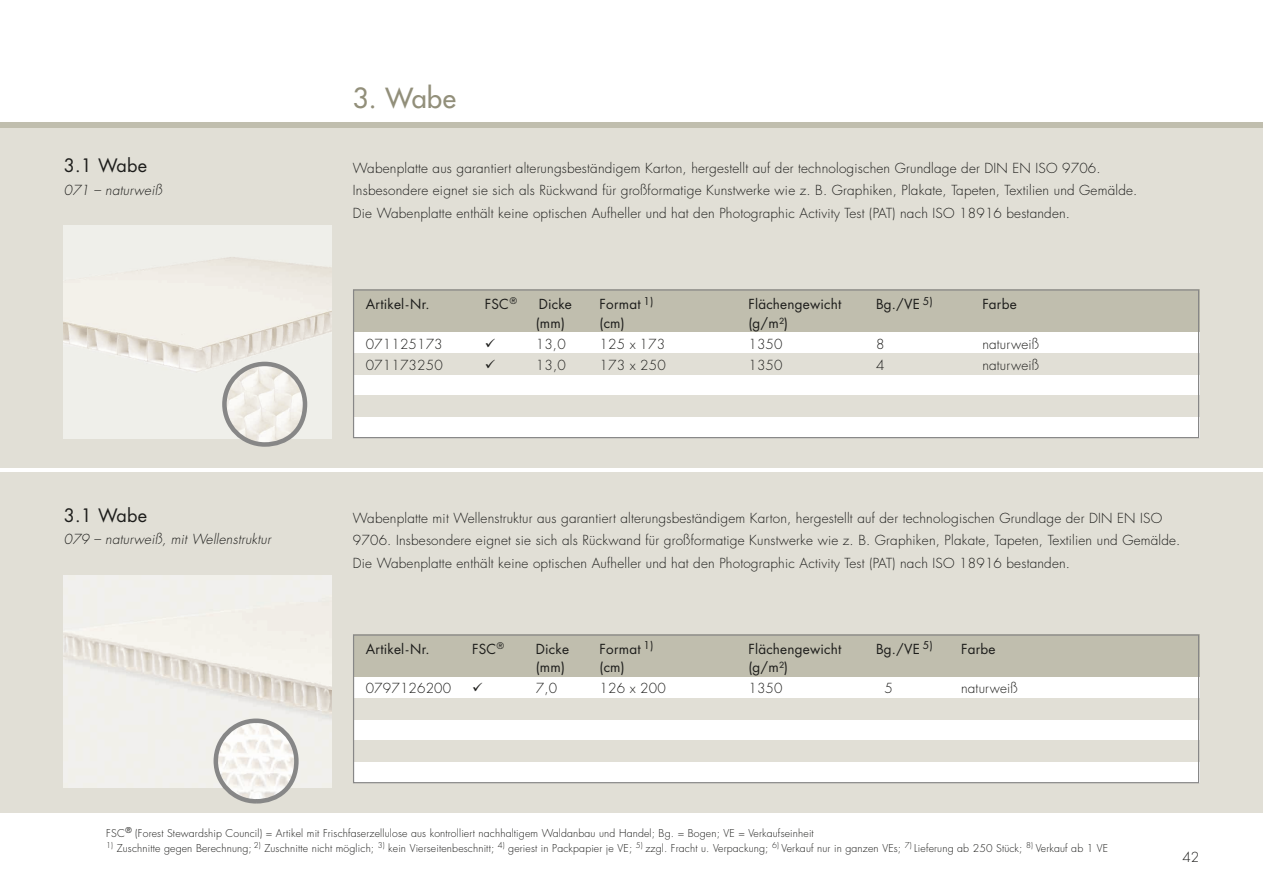
<style>
.page{position:relative;width:1263px;height:893px;background:#fff}
.page>*{position:absolute;margin:0;border:0;box-sizing:border-box;transform-origin:0 0}
.t1{font:500 27px "Futura Std";color:#928f7a}
.t2{font:18px "Futura Std";letter-spacing:.015em;color:#1d1d1b}
.t3{font:300 13.5px/22.5px "Futura Std";letter-spacing:.015em;color:#1d1d1b}
.t4{font:13.5px "Futura Std";letter-spacing:.015em;color:#1d1d1b}
.t5{font:italic 300 13.5px "Futura Std";letter-spacing:.015em;color:#1d1d1b}
.t6{font:300 10.5px "Futura Std";letter-spacing:.015em;color:#1d1d1b}
</style>
<div class="page">
<div style="left:0;top:128px;width:1263px;height:340px;background:#e1dfd6"></div>
<div style="left:0;top:473px;width:1263px;height:340px;background:#e1dfd6"></div>
<div style="left:0;top:122px;width:1263px;height:6px;background:#c0beae"></div>
<div style="left:353px;top:289px;width:846px;height:149px;background:#fff"></div>
<div style="left:353px;top:353px;width:846px;height:21px;background:#e1dfd6"></div>
<div style="left:353px;top:395px;width:846px;height:22px;background:#e1dfd6"></div>
<div style="left:353px;top:289px;width:846px;height:43px;background:#c0beae"></div>
<div style="left:353px;top:289px;width:846px;height:149px;border:1px solid #878787"></div>
<div style="left:353px;top:634px;width:846px;height:149px;background:#fff"></div>
<div style="left:353px;top:698px;width:846px;height:21px;background:#e1dfd6"></div>
<div style="left:353px;top:741px;width:846px;height:21px;background:#e1dfd6"></div>
<div style="left:353px;top:634px;width:846px;height:43px;background:#c0beae"></div>
<div style="left:353px;top:634px;width:846px;height:149px;border:1px solid #878787"></div>
<img style="left:64px;top:226px;width:268px;height:212px">
<img style="left:224px;top:364px;width:81px;height:80px;border-radius:40px">
<div style="left:222px;top:362px;width:85px;height:85px;border:4px solid #878787;border-radius:50%"></div>
<img style="left:64px;top:575px;width:268px;height:213px">
<img style="left:216px;top:721px;width:80px;height:80px;border-radius:40px">
<div style="left:214px;top:718px;width:85px;height:85px;border:4px solid #878787;border-radius:50%"></div>
<h2 class="t2" style="left:64px;top:154px;width:85px">3.1 Wabe</h2>
<p class="t5" style="left:64px;top:182px;width:100px">071 – naturweiß</p>
<h2 class="t2" style="left:64px;top:504px;width:85px">3.1 Wabe</h2>
<p class="t5" style="left:64px;top:531px;width:209px">079 – naturweiß, mit Wellenstruktur</p>
<h1 class="t1" style="left:353px;top:81px;width:104px">3. Wabe</h1>
<p class="t3" style="left:353px;top:157px;width:786px">Wabenplatte aus garantiert alterungsbeständigem Karton, hergestellt auf der technologischen Grundlage der DIN EN ISO 9706.<br>Insbesondere eignet sie sich als Rückwand für großformatige Kunstwerke wie z. B. Graphiken, Plakate, Tapeten, Textilien und Gemälde.<br>Die Wabenplatte enthält keine optischen Aufheller und hat den Photographic Activity Test (PAT) nach ISO 18916 bestanden.</p>
<p class="t4" style="left:366px;top:296px;width:66px">Artikel-Nr.</p>
<p class="t4" style="left:485px;top:296px;width:34px">FSC<sup>®</sup></p>
<p class="t4" style="left:539px;top:296px;width:35px">Dicke</p>
<p class="t4" style="left:600px;top:296px;width:55px">Format <sup>1)</sup></p>
<p class="t4" style="left:748px;top:296px;width:95px">Flächengewicht</p>
<p class="t4" style="left:876px;top:296px;width:58px">Bg./VE <sup>5)</sup></p>
<p class="t4" style="left:982px;top:296px;width:36px">Farbe</p>
<p class="t4" style="left:536px;top:314px;width:31px">(mm)</p>
<p class="t4" style="left:600px;top:314px;width:27px">(cm)</p>
<p class="t4" style="left:748px;top:314px;width:41px">(g/m²)</p>
<p class="t3" style="left:366px;top:333px;width:78px">071125173</p>
<p class="t3" style="left:536px;top:333px;width:31px">13,0</p>
<p class="t3" style="left:600px;top:333px;width:67px">125 x 173</p>
<p class="t3" style="left:748px;top:333px;width:36px">1350</p>
<p class="t3" style="left:876px;top:333px;width:10px">8</p>
<p class="t3" style="left:982px;top:333px;width:58px">naturweiß</p>
<p class="t3" style="left:366px;top:354px;width:78px">071173250</p>
<p class="t3" style="left:536px;top:354px;width:31px">13,0</p>
<p class="t3" style="left:600px;top:354px;width:68px">173 x 250</p>
<p class="t3" style="left:748px;top:354px;width:36px">1350</p>
<p class="t3" style="left:876px;top:354px;width:10px">4</p>
<p class="t3" style="left:982px;top:354px;width:58px">naturweiß</p>
<p class="t3" style="left:353px;top:507px;width:829px">Wabenplatte mit Wellenstruktur aus garantiert alterungsbeständigem Karton, hergestellt auf der technologischen Grundlage der DIN EN ISO<br>9706. Insbesondere eignet sie sich als Rückwand für großformatige Kunstwerke wie z. B. Graphiken, Plakate, Tapeten, Textilien und Gemälde.<br>Die Wabenplatte enthält keine optischen Aufheller und hat den Photographic Activity Test (PAT) nach ISO 18916 bestanden.</p>
<p class="t4" style="left:366px;top:640px;width:66px">Artikel-Nr.</p>
<p class="t4" style="left:472px;top:640px;width:34px">FSC<sup>®</sup></p>
<p class="t4" style="left:536px;top:640px;width:35px">Dicke</p>
<p class="t4" style="left:600px;top:640px;width:55px">Format <sup>1)</sup></p>
<p class="t4" style="left:748px;top:640px;width:95px">Flächengewicht</p>
<p class="t4" style="left:876px;top:640px;width:58px">Bg./VE <sup>5)</sup></p>
<p class="t4" style="left:961px;top:640px;width:36px">Farbe</p>
<p class="t4" style="left:536px;top:658px;width:31px">(mm)</p>
<p class="t4" style="left:600px;top:658px;width:27px">(cm)</p>
<p class="t4" style="left:748px;top:658px;width:41px">(g/m²)</p>
<p class="t3" style="left:366px;top:677px;width:87px">0797126200</p>
<p class="t3" style="left:536px;top:677px;width:23px">7,0</p>
<p class="t3" style="left:600px;top:677px;width:68px">126 x 200</p>
<p class="t3" style="left:748px;top:677px;width:36px">1350</p>
<p class="t3" style="left:884px;top:677px;width:10px">5</p>
<p class="t3" style="left:961px;top:677px;width:58px">naturweiß</p>
<p class="t6" style="left:106px;top:827px;width:709px">FSC<sup>®</sup> (Forest Stewardship Council) = Artikel mit Frischfaserzellulose aus kontrolliert nachhaltigem Waldanbau und Handel; Bg. = Bogen; VE = Verkaufseinheit</p>
<p class="t6" style="left:106px;top:842px;width:1003px"><sup>1)</sup> Zuschnitte gegen Berechnung; <sup>2)</sup> Zuschnitte nicht möglich; <sup>3)</sup> kein Vierseitenbeschnitt; <sup>4)</sup> geriest in Packpapier je VE; <sup>5)</sup> zzgl. Fracht u. Verpackung; <sup>6)</sup> Verkauf nur in ganzen VEs; <sup>7)</sup> Lieferung ab 250 Stück; <sup>8)</sup> Verkauf ab 1 VE</p>
<p class="t3" style="left:1182px;top:846px;width:18px">42</p>
</div>
